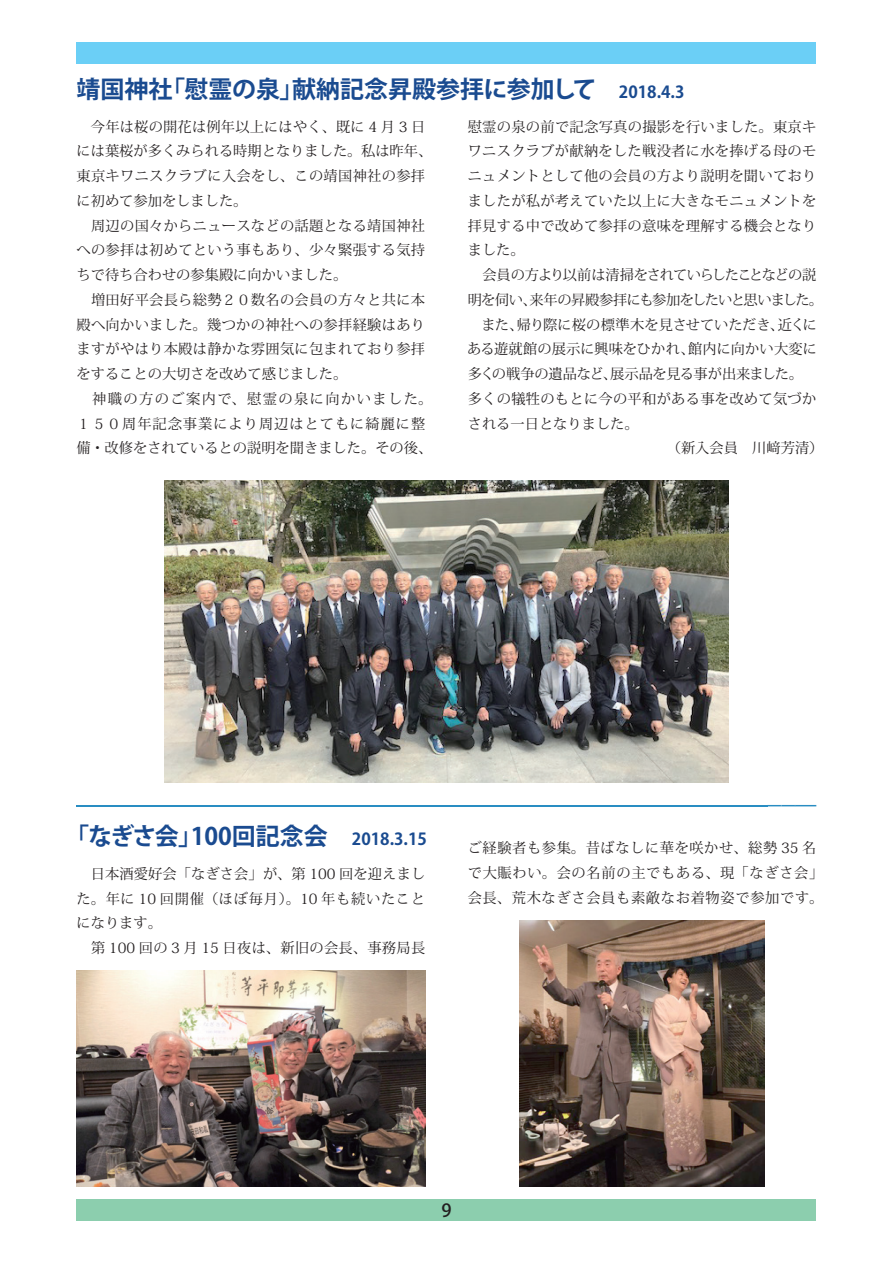
<style>
.page{position:relative;width:893px;height:1263px;background:#fff}
.page>*{position:absolute;margin:0;border:0;box-sizing:border-box;transform-origin:0 0}
.t1{font:44.85px "Koz Min Pro";color:#298dc2;scale:3.08 1}
.t2{font:700 24px "Koz Go Pro";color:#1a4b90}
.t3{font:500 18px "Koz Go Pro";color:#231f20}
.t4{font:14.25px/24.8px "Koz Min Pro";letter-spacing:.02em;color:#231f20}
.t5{font:14.25px/24.8px "Koz Min Pro";letter-spacing:.045em;color:#231f20}
.t6{font:14.25px "Koz Min Pro";letter-spacing:-.01em;color:#231f20}
.t7{font:14.25px "Koz Min Pro";letter-spacing:-.05em;color:#231f20}
.t8{font:14.25px "Koz Min Pro";letter-spacing:-.06em;color:#231f20}
.t9{font:14.25px "Koz Min Pro";color:#231f20}
.s1{font-size:16.5px}
</style>
<div class="page">
<div style="left:76px;top:1199px;width:740px;height:21px;background:#8cceae"></div>
<div style="left:76px;top:43px;width:740px;height:21px;background:#6bcff6"></div>
<img style="left:164px;top:480px;width:565px;height:302px">
<img style="left:77px;top:970px;width:348px;height:216px">
<img style="left:520px;top:921px;width:244px;height:265px">
<h2 class="t2" style="left:77px;top:73px;width:609px">靖国神社「慰霊の泉」献納記念昇殿参拝に参加して <span class="s1">2018.4.3</span></h2>
<p class="t4" style="left:77px;top:113px;width:357px">　今年は桜の開花は例年以上にはやく、既に 4 月 3 日には葉桜が多くみられる時期となりました。私は昨年、東京キワニスクラブに入会をし、この靖国神社の参拝に初めて参加をしました。<br>　周辺の国々からニュースなどの話題となる靖国神社への参拝は初めてという事もあり、少々緊張する気持ちで待ち合わせの参集殿に向かいました。<br>　増田好平会長ら総勢２０数名の会員の方々と共に本殿へ向かいました。幾つかの神社への参拝経験はありますがやはり本殿は静かな雰囲気に包まれており参拝をすることの大切さを改めて感じました。<br>　神職の方のご案内で、慰霊の泉に向かいました。<br>１５０周年記念事業により周辺はとてもに綺麗に整備・改修をされているとの説明を聞きました。その後、</p>
<p class="t4" style="left:468px;top:114px;width:350px">慰霊の泉の前で記念写真の撮影を行いました。東京キ</p>
<p class="t4" style="left:468px;top:138px;width:350px">ワニスクラブが献納をした戦没者に水を捧げる母のモ</p>
<p class="t4" style="left:468px;top:163px;width:350px">ニュメントとして他の会員の方より説明を聞いており</p>
<p class="t4" style="left:468px;top:188px;width:350px">ましたが私が考えていた以上に大きなモニュメントを</p>
<p class="t4" style="left:468px;top:213px;width:350px">拝見する中で改めて参拝の意味を理解する機会となり</p>
<p class="t4" style="left:468px;top:237px;width:58px">ました。</p>
<p class="t8" style="left:468px;top:265px;width:350px">　会員の方より以前は清掃をされていらしたことなどの説</p>
<p class="t7" style="left:468px;top:290px;width:357px">明を伺い、来年の昇殿参拝にも参加をしたいと思いました。</p>
<p class="t6" style="left:468px;top:314px;width:351px">　また、帰り際に桜の標準木を見させていただき、近くに</p>
<p class="t4" style="left:467px;top:336px;width:351px">ある遊就館の展示に興味をひかれ、館内に向かい大変に</p>
<p class="t6" style="left:468px;top:364px;width:337px">多くの戦争の遺品など、展示品を見る事が出来ました。</p>
<p class="t4" style="left:468px;top:386px;width:350px">多くの犠牲のもとに今の平和がある事を改めて気づか</p>
<p class="t9" style="left:468px;top:413px;width:172px">される一日となりました。</p>
<p class="t9" style="left:667px;top:438px;width:158px">（新入会員　川﨑芳清）</p>
<h1 class="t1" style="left:77px;top:753px;width:242px">＿＿＿＿＿＿＿＿</h1>
<h2 class="t2" style="left:65px;top:820px;width:363px">「なぎさ会」100回記念会 <span class="s1">2018.3.15</span></h2>
<p class="t5" style="left:468px;top:835px;width:357px">ご経験者も参集。昔ばなしに華を咲かせ、総勢 35 名で大賑わい。会の名前の主でもある、現「なぎさ会」会長、荒木なぎさ会員も素敵なお着物姿で参加です。</p>
<p class="t4" style="left:77px;top:861px;width:350px">　日本酒愛好会「なぎさ会」が、第 100 回を迎えました。年に 10 回開催（ほぼ毎月）。10 年も続いたことになります。<br>　第 100 回の 3 月 15 日夜は、新旧の会長、事務局長</p>
<p class="t3" style="left:441px;top:1198px;width:12px">9</p>
</div>
